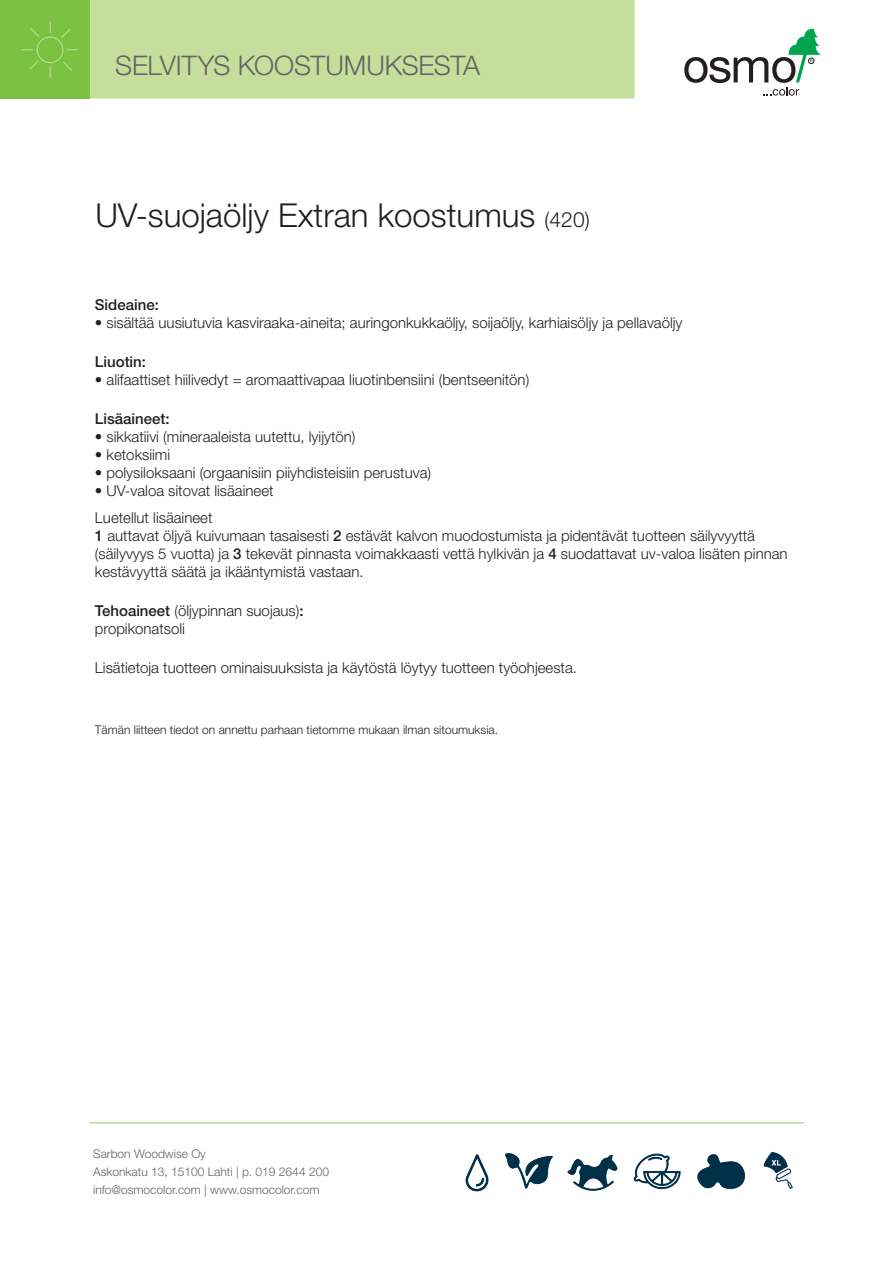
<style>
.page{position:relative;width:893px;height:1263px;background:#fff}
.page>*{position:absolute;margin:0;border:0;box-sizing:border-box;transform-origin:0 0}
.t1{font:300 33px "Helvetica Neue";color:#231f20}
.t2{font:300 27px "Helvetica Neue";letter-spacing:-.01em;color:#636366}
.t3{font:300 15px/18px "Helvetica Neue";color:#231f20}
.t4{font:500 15px "Helvetica Neue";color:#231f20}
.t5{font:300 12px/18px "Helvetica Neue";color:#636366}
.t6{font:300 12px "Helvetica Neue";color:#231f20}
.s1{font-size:21px}
.s2{font-weight:500}
</style>
<div class="page">
<div style="left:0;top:0;width:90px;height:99px;background:#7bc142"></div>
<div style="left:90px;top:0;width:544px;height:99px;background:#c4df9b"></div>
<svg style="left:684px;top:29px;width:137px;height:67px"></svg>
<hr style="left:89px;top:1122px;width:715px;height:1px;background:#9cce6d">
<img style="left:465px;top:1153px;width:88px;height:39px">
<img style="left:697px;top:1154px;width:49px;height:36px">
<img style="left:568px;top:1154px;width:49px;height:37px">
<img style="left:633px;top:1153px;width:48px;height:37px">
<img style="left:763px;top:1152px;width:30px;height:37px">
<div style="left:37px;top:37px;width:26px;height:26px;border:1px solid #c4df9b;border-radius:50%"></div>
<svg style="left:30px;top:28px;width:9px;height:9px"></svg>
<svg style="left:63px;top:61px;width:9px;height:10px"></svg>
<svg style="left:61px;top:29px;width:10px;height:9px"></svg>
<svg style="left:29px;top:60px;width:10px;height:10px"></svg>
<h2 class="t2" style="left:115px;top:49px;width:366px">SELVITYS KOOSTUMUKSESTA</h2>
<h1 class="t1" style="left:95px;top:195px;width:496px">UV-suojaöljy Extran koostumus <span class="s1">(420)</span></h1>
<p class="t4" style="left:95px;top:295px;width:65px">Sideaine:</p>
<p class="t3" style="left:95px;top:313px;width:589px">• sisältää uusiutuvia kasviraaka-aineita; auringonkukkaöljy, soijaöljy, karhiaisöljy ja pellavaöljy</p>
<p class="t4" style="left:95px;top:353px;width:53px">Liuotin:</p>
<p class="t3" style="left:95px;top:370px;width:436px">• alifaattiset hiilivedyt = aromaattivapaa liuotinbensiini (bentseenitön)</p>
<p class="t4" style="left:95px;top:410px;width:76px">Lisäaineet:</p>
<p class="t3" style="left:95px;top:428px;width:262px">• sikkatiivi (mineraaleista uutettu, lyijytön)</p>
<p class="t3" style="left:95px;top:446px;width:77px">• ketoksiimi</p>
<p class="t3" style="left:95px;top:464px;width:338px">• polysiloksaani (orgaanisiin piiyhdisteisiin perustuva)</p>
<p class="t3" style="left:95px;top:477px;width:180px;line-height:26.5px">• UV-valoa sitovat lisäaineet<br>Luetellut lisäaineet</p>
<p class="t3" style="left:95px;top:526px;width:694px"><span class="s2">1</span> auttavat öljyä kuivumaan tasaisesti <span class="s2">2</span> estävät kalvon muodostumista ja pidentävät tuotteen säilyvyyttä (säilyvyys 5 vuotta) ja <span class="s2">3</span> tekevät pinnasta voimakkaasti vettä hylkivän ja <span class="s2">4</span> suodattavat uv-valoa lisäten pinnan kestävyyttä säätä ja ikääntymistä vastaan.</p>
<p class="t3" style="left:95px;top:601px;width:210px"><span class="s2">Tehoaineet</span> (öljypinnan suojaus)<span class="s2">: </span>propikonatsoli</p>
<p class="t3" style="left:95px;top:659px;width:483px">Lisätietoja tuotteen ominaisuuksista ja käytöstä löytyy tuotteen työohjeesta.</p>
<p class="t6" style="left:95px;top:722px;width:405px">Tämän liitteen tiedot on annettu parhaan tietomme mukaan ilman sitoumuksia.</p>
<p class="t5" style="left:93px;top:1144px;width:237px">Sarbon Woodwise Oy<br>Askonkatu 13, 15100 Lahti | p. 019 2644 200 info@osmocolor.com | www.osmocolor.com</p>
</div>
